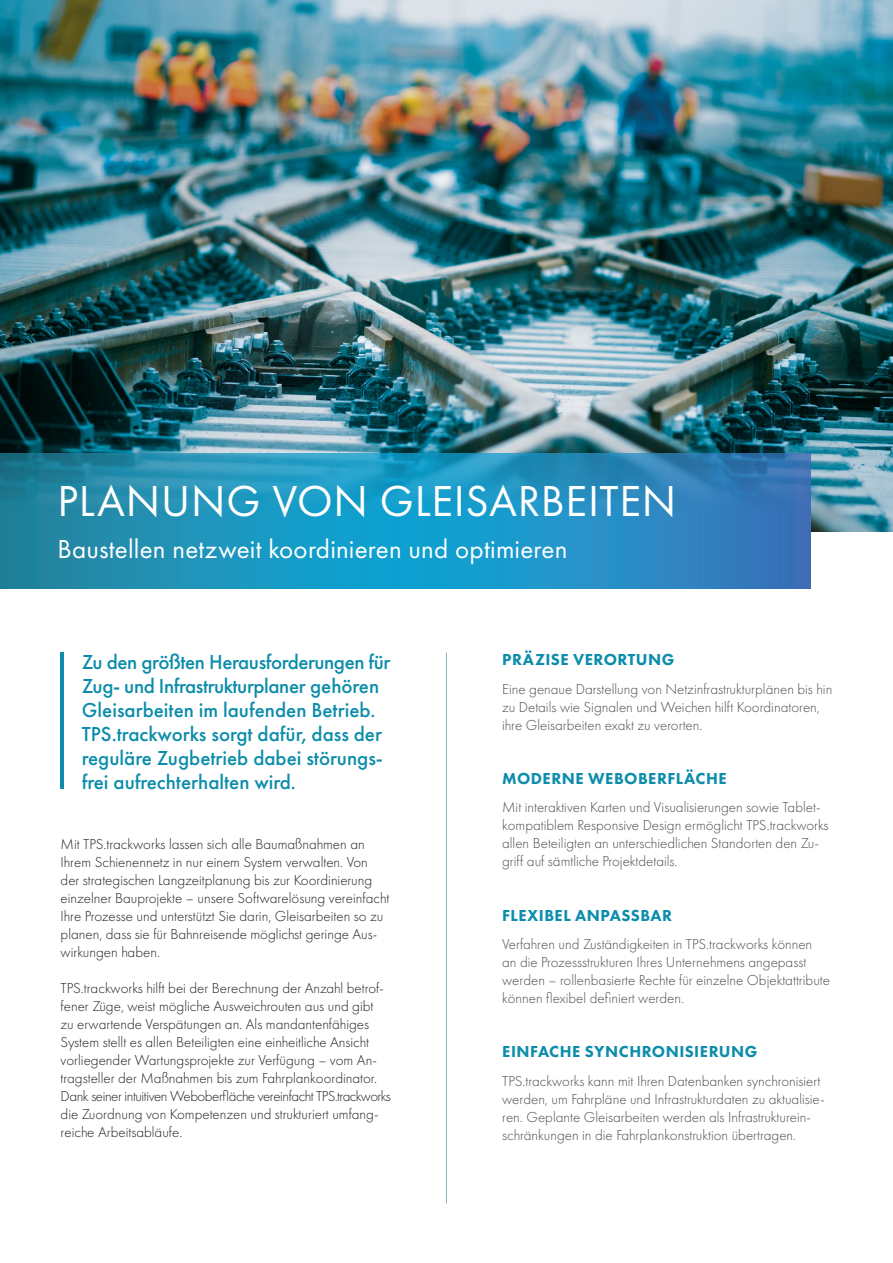
<style>
.page{position:relative;width:893px;height:1263px;background:#fff}
.page>*{position:absolute;margin:0;border:0;box-sizing:border-box;transform-origin:0 0}
.t1{font:45px "Futura PT";letter-spacing:.015em;color:#fff}
.t2{font:27px "Futura PT";letter-spacing:.005em;color:#fff}
.t3{font:500 21px/24px "Futura PT";color:#0c8dab}
.t4{font:800 16.5px "Futura PT";letter-spacing:.03em;color:#0c8dab}
.t5{font:300 15px/18px "Futura PT";color:#231f20}
.t6{font:300 15px/18px "Futura PT";color:#4b4c4d}
</style>
<div class="page">
<hr style="left:446px;top:653px;width:1px;height:550px;background:#8cb4c2">
<img style="left:0;top:0;width:893px;height:531px">
<svg style="left:0;top:454px;width:811px;height:134px;background:#228ebc"></svg>
<hr style="left:61px;top:653px;width:3px;height:136px;background:#0c8dab">
<h1 class="t1" style="left:58px;top:474px;width:620px">PLANUNG VON GLEISARBEITEN</h1>
<h2 class="t2" style="left:57px;top:533px;width:512px">Baustellen netzweit koordinieren und optimieren</h2>
<h3 class="t3" style="left:82px;top:650px;width:310px">Zu den größten Herausforderungen für Zug- und Infrastrukturplaner gehören Gleisarbeiten im laufenden Betrieb.<br>TPS.trackworks sorgt dafür, dass der reguläre Zugbetrieb dabei störungs&shy;frei aufrechterhalten wird.</h3>
<p class="t5" style="left:61px;top:835px;width:330px">Mit TPS.trackworks lassen sich alle Baumaßnahmen an Ihrem Schienennetz in nur einem System verwalten. Von der strategischen Langzeitplanung bis zur Koordinierung einzelner Bauprojekte – unsere Softwarelösung vereinfacht Ihre Prozesse und unterstützt Sie darin, Gleisarbeiten so zu planen, dass sie für Bahnreisende möglichst geringe Aus&shy;wirkungen haben.</p>
<p class="t5" style="left:61px;top:979px;width:332px">TPS.trackworks hilft bei der Berechnung der Anzahl betrof&shy;fener Züge, weist mögliche Ausweichrouten aus und gibt<br>zu erwartende Verspätungen an. Als mandantenfähiges System stellt es allen Beteiligten eine einheitliche Ansicht vorliegender Wartungsprojekte zur Verfügung – vom An&shy;tragsteller der Maßnahmen bis zum Fahrplankoordinator.<br>Dank seiner intuitiven Weboberfläche vereinfacht TPS.trackworks die Zuordnung von Kompetenzen und strukturiert umfang&shy;reiche Arbeitsabläufe.</p>
<p class="t4" style="left:502px;top:649px;width:174px">PRÄZISE VERORTUNG</p>
<p class="t6" style="left:502px;top:680px;width:332px">Eine genaue Darstellung von Netzinfrastrukturplänen bis hin zu Details wie Signalen und Weichen hilft Koordinatoren, ihre Gleisarbeiten exakt zu verorten.</p>
<p class="t4" style="left:502px;top:768px;width:226px">MODERNE WEBOBERFLÄCHE</p>
<p class="t6" style="left:502px;top:799px;width:328px">Mit interaktiven Karten und Visualisierungen sowie Tablet&shy;kompatiblem Responsive Design ermöglicht TPS.trackworks allen Beteiligten an unterschiedlichen Standorten den Zu&shy;griff auf sämtliche Projektdetails.</p>
<p class="t4" style="left:502px;top:905px;width:171px">FLEXIBEL ANPASSBAR</p>
<p class="t6" style="left:502px;top:935px;width:329px">Verfahren und Zuständigkeiten in TPS.trackworks können an die Prozessstrukturen Ihres Unternehmens angepasst werden – rollenbasierte Rechte für einzelne Objektattribute können flexibel definiert werden.</p>
<p class="t4" style="left:502px;top:1041px;width:257px">EINFACHE SYNCHRONISIERUNG</p>
<p class="t6" style="left:502px;top:1072px;width:324px">TPS.trackworks kann mit Ihren Datenbanken synchronisiert werden, um Fahrpläne und Infrastrukturdaten zu aktualisie&shy;ren. Geplante Gleisarbeiten werden als Infrastrukturein&shy;schränkungen in die Fahrplankonstruktion übertragen.</p>
</div>
